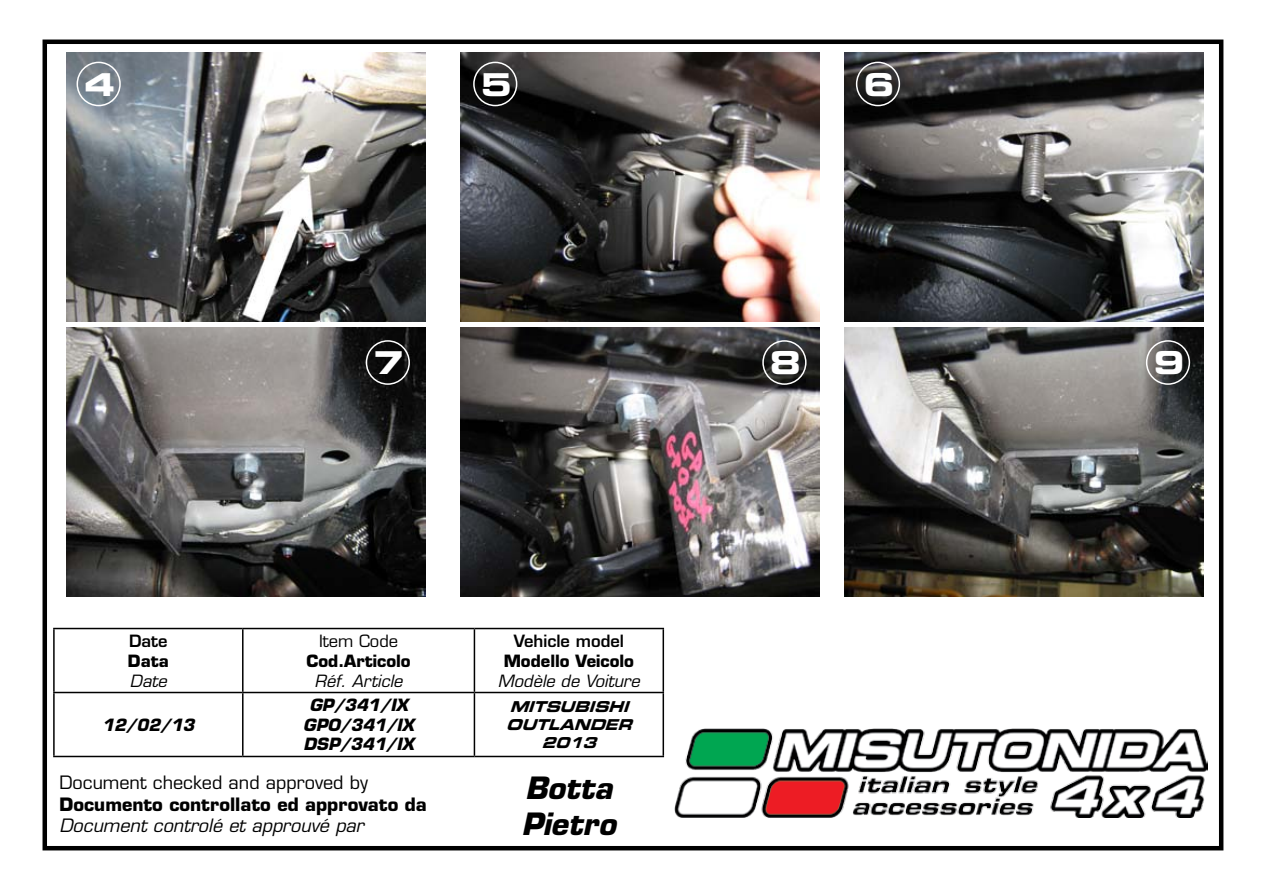
<style>
.page{position:relative;width:1263px;height:893px;background:#fff}
.page>*{position:absolute;margin:0;border:0;box-sizing:border-box;transform-origin:0 0}
.t1{font:31.5px "Eurostile LT Std Bold Ex 2";color:#fff}
.t2{font:italic 700 30px/36px "Eurostile LT Std";color:#000}
.t3{font:700 18px "Eurostile LT Std";color:#000}
.t4{font:italic 18px "Eurostile LT Std";color:#000}
.t5{font:18px "Eurostile LT Std";color:#000}
.t6{font:italic 700 16.5px/19.8px "Eurostile LT Std";color:#000;text-align:center}
.t7{font:700 16.5px "Eurostile LT Std";color:#000}
.t8{font:italic 16.5px "Eurostile LT Std";color:#000}
.t9{font:600 16.5px "Eurostile LT Std";color:#000}
.t10{font:16.5px "Eurostile LT Std";color:#000}
.t11{font:italic 15px/18px "Eurostile LT Std Bold Ex 2";color:#000;text-align:center;scale:.91 1}
</style>
<div class="page">
<div style="left:43px;top:40px;width:1180px;height:810px;border:4px solid #000"></div>
<hr style="left:53px;top:628px;width:190px;height:1px;background:#000">
<hr style="left:53px;top:629px;width:2px;height:63px;background:#000">
<hr style="left:243px;top:628px;width:231px;height:1px;background:#000">
<hr style="left:242px;top:629px;width:2px;height:63px;background:#000">
<hr style="left:474px;top:628px;width:190px;height:1px;background:#000">
<hr style="left:474px;top:629px;width:1px;height:63px;background:#000">
<hr style="left:662px;top:629px;width:2px;height:63px;background:#000">
<hr style="left:53px;top:692px;width:190px;height:1px;background:#000">
<hr style="left:53px;top:693px;width:2px;height:63px;background:#000">
<hr style="left:243px;top:692px;width:231px;height:1px;background:#000">
<hr style="left:242px;top:693px;width:2px;height:63px;background:#000">
<hr style="left:474px;top:692px;width:190px;height:1px;background:#000">
<hr style="left:474px;top:693px;width:1px;height:63px;background:#000">
<hr style="left:662px;top:693px;width:2px;height:63px;background:#000">
<hr style="left:53px;top:756px;width:190px;height:1px;background:#000">
<hr style="left:243px;top:756px;width:231px;height:1px;background:#000">
<hr style="left:474px;top:756px;width:190px;height:1px;background:#000">
<img style="left:674px;top:728px;width:534px;height:90px">
<img style="left:66px;top:52px;width:359px;height:270px">
<img style="left:461px;top:52px;width:359px;height:270px">
<img style="left:844px;top:52px;width:359px;height:270px">
<img style="left:66px;top:327px;width:359px;height:270px">
<img style="left:461px;top:327px;width:359px;height:270px">
<div style="left:77px;top:62px;width:44px;height:44px;border:2px solid #fff;border-radius:50%"></div>
<div style="left:473px;top:62px;width:44px;height:44px;border:2px solid #fff;border-radius:50%"></div>
<div style="left:856px;top:62px;width:44px;height:44px;border:2px solid #fff;border-radius:50%"></div>
<div style="left:366px;top:340px;width:44px;height:45px;border:2px solid #fff;border-radius:50%"></div>
<div style="left:762px;top:340px;width:44px;height:45px;border:2px solid #fff;border-radius:50%"></div>
<img style="left:844px;top:327px;width:359px;height:270px">
<div style="left:1146px;top:340px;width:44px;height:45px;border:2px solid #fff;border-radius:50%"></div>
<h1 class="t1" style="left:84px;top:62px;width:33px">4</h1>
<h1 class="t1" style="left:481px;top:62px;width:33px">5</h1>
<h1 class="t1" style="left:863px;top:62px;width:33px">6</h1>
<p class="t9" style="left:129px;top:630px;width:40px">Date</p>
<p class="t7" style="left:128px;top:650px;width:42px">Data</p>
<p class="t8" style="left:130px;top:670px;width:38px">Date</p>
<h1 class="t1" style="left:373px;top:341px;width:33px">7</h1>
<h1 class="t1" style="left:770px;top:341px;width:33px">8</h1>
<h1 class="t1" style="left:1153px;top:341px;width:33px">9</h1>
<p class="t10" style="left:319px;top:631px;width:81px">Item Code</p>
<p class="t7" style="left:306px;top:650px;width:106px">Cod.Articolo</p>
<p class="t8" style="left:315px;top:670px;width:89px">Réf. Article</p>
<p class="t9" style="left:514px;top:630px;width:112px">Vehicle model</p>
<p class="t7" style="left:504px;top:650px;width:132px">Modello Veicolo</p>
<p class="t8" style="left:498px;top:670px;width:143px">Modèle de Voiture</p>
<p class="t6" style="left:303px;top:695px;width:112px">GP/341/IX<br>GPO/341/IX<br>DSP/341/IX</p>
<p class="t11" style="left:506px;top:697px;width:147px">MITSUBISHI<br>OUTLANDER<br>2013</p>
<p class="t5" style="left:59px;top:772px;width:310px">Document checked and approved by</p>
<p class="t3" style="left:60px;top:793px;width:369px">Documento controllato ed approvato da</p>
<p class="t4" style="left:59px;top:815px;width:306px">Document controlé et approuvé par</p>
<p class="t6" style="left:102px;top:715px;width:94px">12/02/13</p>
<h2 class="t2" style="left:521px;top:770px;width:96px">Botta<br>Pietro</h2>
</div>
